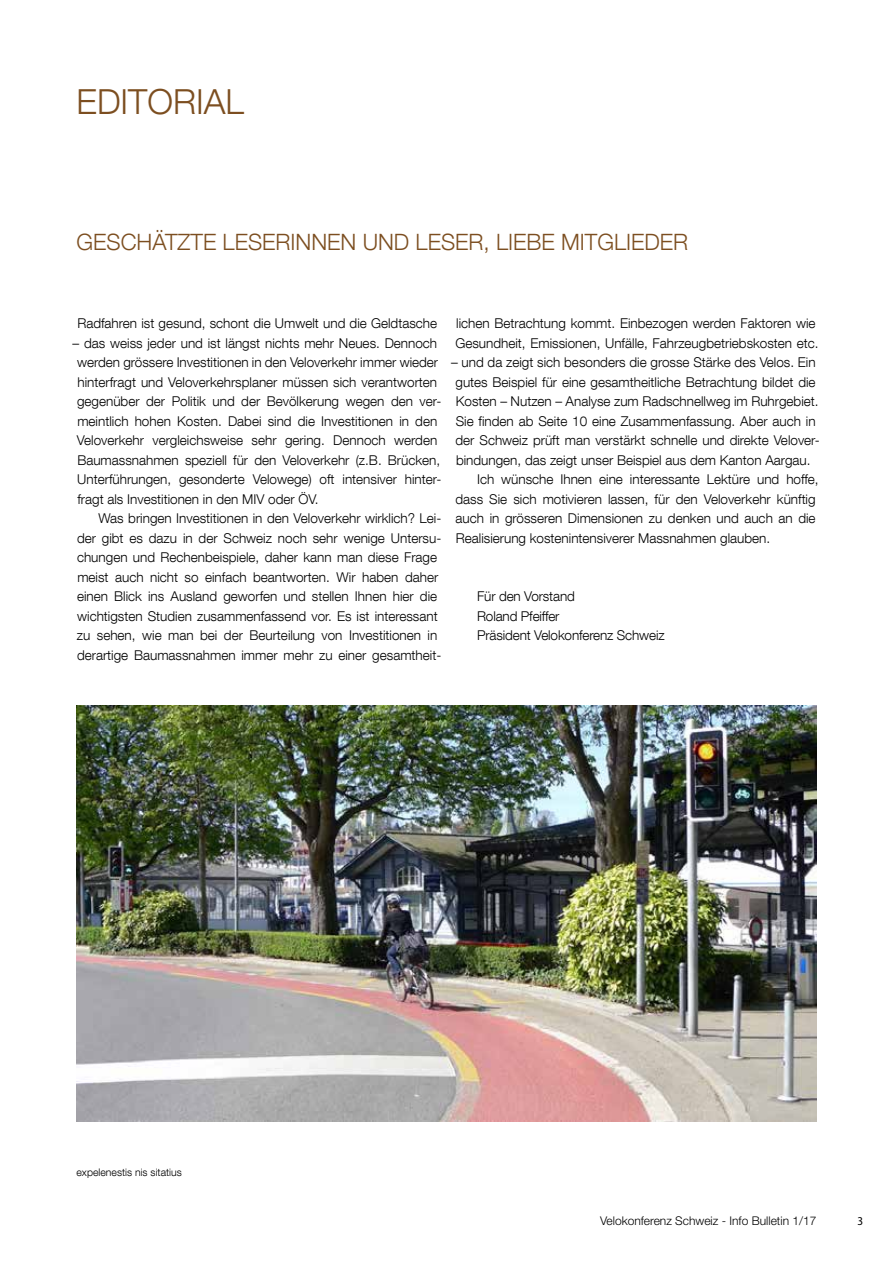
<style>
.page{position:relative;width:893px;height:1263px;background:#fff}
.page>*{position:absolute;margin:0;border:0;box-sizing:border-box;transform-origin:0 0}
.t1{font:300 34.5px "Helvetica Neue LT Com";color:#7c4e20}
.t2{font:300 22.5px "Helvetica Neue LT Com";color:#7c4e20}
.t3{font:300 13.5px/19.5px "Helvetica Neue LT Com";color:#000}
.t4{font:300 12px "Helvetica Neue LT Std";color:#000}
.t5{font:semi-condensed 12px "Myriad Pro";color:#000}
.t6{font:300 10.5px "Helvetica Neue LT Com";color:#000}
</style>
<div class="page">
<img style="left:77px;top:705px;width:739px;height:416px">
<h1 class="t1" style="left:77px;top:80px;width:169px">EDITORIAL</h1>
<h2 class="t2" style="left:77px;top:229px;width:613px">GESCHÄTZTE LESERINNEN UND LESER, LIEBE MITGLIEDER</h2>
<p class="t3" style="left:77px;top:313px;width:361px">Radfahren ist gesund, schont die Umwelt und die Geldtasche</p>
<p class="t3" style="left:77px;top:333px;width:366px;text-indent:-4px">– das weiss jeder und ist längst nichts mehr Neues. Dennoch werden grössere Investitionen in den Veloverkehr immer wieder hinterfragt und Veloverkehrsplaner müssen sich verantworten gegenüber der Politik und der Bevölkerung wegen den ver&shy;meintlich hohen Kosten. Dabei sind die Investitionen in den Veloverkehr vergleichsweise sehr gering. Dennoch werden Baumassnahmen speziell für den Veloverkehr (z.B. Brücken, Unterführungen, gesonderte Velowege) oft intensiver hinter&shy;fragt als Investitionen in den MIV oder ÖV.</p>
<p class="t3" style="left:77px;top:508px;width:366px;text-indent:22px">Was bringen Investitionen in den Veloverkehr wirklich? Lei&shy;der gibt es dazu in der Schweiz noch sehr wenige Untersu&shy;chungen und Rechenbeispiele, daher kann man diese Frage meist auch nicht so einfach beantworten. Wir haben daher einen Blick ins Ausland geworfen und stellen Ihnen hier die wichtigsten Studien zusammenfassend vor. Es ist interessant zu sehen, wie man bei der Beurteilung von Investitionen in derartige Baumassnahmen immer mehr zu einer gesamtheit-</p>
<p class="t3" style="left:455px;top:313px;width:365px">lichen Betrachtung kommt. Einbezogen werden Faktoren wie<br>Gesundheit, Emissionen, Unfälle, Fahrzeugbetriebskosten etc.</p>
<p class="t3" style="left:451px;top:352px;width:366px">– und da zeigt sich besonders die grosse Stärke des Velos. Ein</p>
<p class="t3" style="left:455px;top:372px;width:362px">gutes Beispiel für eine gesamtheitliche Betrachtung bildet die</p>
<p class="t3" style="left:456px;top:391px;width:364px">Kosten – Nutzen – Analyse zum Radschnellweg im Ruhrgebiet.</p>
<p class="t3" style="left:456px;top:411px;width:361px">Sie finden ab Seite 10 eine Zusammenfassung. Aber auch in</p>
<p class="t3" style="left:455px;top:430px;width:366px">der Schweiz prüft man verstärkt schnelle und direkte Velover-</p>
<p class="t3" style="left:456px;top:450px;width:356px">bindungen, das zeigt unser Beispiel aus dem Kanton Aargau.</p>
<p class="t3" style="left:477px;top:469px;width:343px">Ich wünsche Ihnen eine interessante Lektüre und hoffe,</p>
<p class="t3" style="left:455px;top:489px;width:362px">dass Sie sich motivieren lassen, für den Veloverkehr künftig</p>
<p class="t3" style="left:456px;top:508px;width:362px">auch in grösseren Dimensionen zu denken und auch an die</p>
<p class="t3" style="left:456px;top:528px;width:316px">Realisierung kostenintensiverer Massnahmen glauben.</p>
<p class="t3" style="left:477px;top:586px;width:189px">Für den Vorstand<br>Roland Pfeiffer<br>Präsident Velokonferenz Schweiz</p>
<p class="t6" style="left:77px;top:1165px;width:107px">expelenestis nis sitatius</p>
<p class="t4" style="left:600px;top:1214px;width:218px">Velokonferenz Schweiz - Info Bulletin 1/17</p>
<p class="t5" style="left:857px;top:1215px;width:7px">3</p>
</div>
